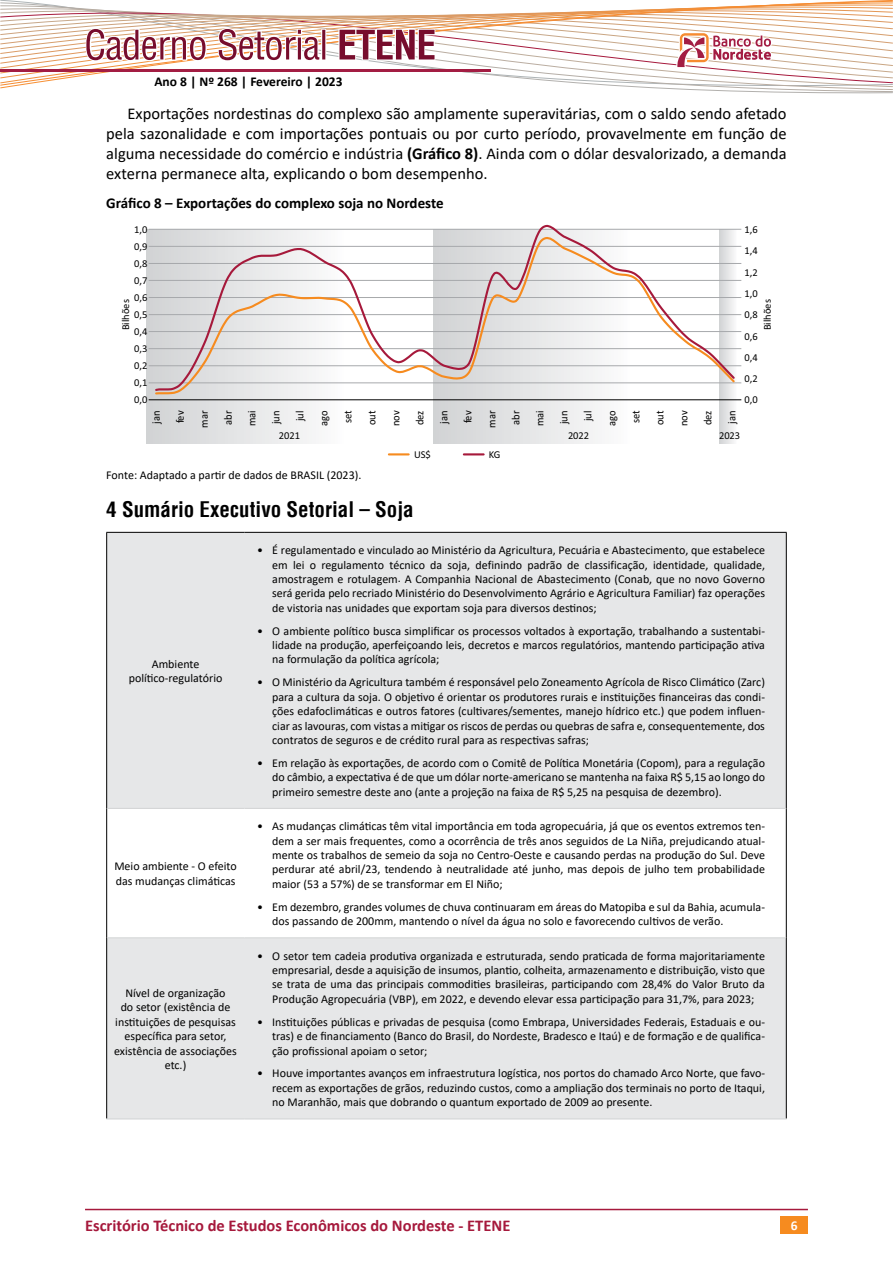
<style>
.page{position:relative;width:893px;height:1263px;background:#fff}
.page>*{position:absolute;margin:0;border:0;box-sizing:border-box;transform-origin:0 0}
.t1{font:700 condensed 21px "Helvetica";color:#000}
.t2{font:16.5px/20.2px "Calibri";color:#000;text-align:justify}
.t3{font:700 16.5px "Calibri";color:#a6193c}
.t4{font:700 15px "Calibri";color:#000}
.t5{font:700 13.5px "Calibri";color:#000}
.t6{font:700 13.5px "Calibri";color:#fff}
.t7{font:12px/14.4px "Calibri";color:#000;text-align:justify}
.t8{font:11.25px/24px "Calibri";color:#000;text-align:center;scale:.94 1}
.t9{font:10.5px/17px "Calibri";color:#000;text-align:justify}
.s1{font-weight:700}
</style>
<div class="page">
<div style="left:781px;top:1216px;width:27px;height:17px;background:#f68b1f"></div>
<hr style="left:85px;top:1209px;width:723px;height:1px;background:#a6193c">
<svg style="left:0;top:0;width:893px;height:352px"></svg>
<hr style="left:0;top:70px;width:490px;height:2px;background:#a31d43">
<svg style="left:147px;top:230px;width:286px;height:213px"></svg>
<svg style="left:433px;top:396px;width:286px;height:47px"></svg>
<svg style="left:719px;top:230px;width:25px;height:213px"></svg>
<hr style="left:149px;top:382px;width:592px;height:1px;background:#a7a9ac">
<hr style="left:149px;top:365px;width:592px;height:1px;background:#a7a9ac">
<hr style="left:149px;top:348px;width:592px;height:1px;background:#a7a9ac">
<hr style="left:149px;top:331px;width:592px;height:1px;background:#a7a9ac">
<hr style="left:149px;top:314px;width:592px;height:1px;background:#a7a9ac">
<hr style="left:149px;top:297px;width:592px;height:1px;background:#a7a9ac">
<hr style="left:149px;top:280px;width:592px;height:1px;background:#a7a9ac">
<hr style="left:149px;top:263px;width:592px;height:1px;background:#a7a9ac">
<hr style="left:149px;top:246px;width:592px;height:1px;background:#a7a9ac">
<hr style="left:149px;top:229px;width:592px;height:1px;background:#a7a9ac">
<hr style="left:149px;top:399px;width:592px;height:1px;background:#000">
<svg style="left:154px;top:392px;width:583px;height:4px"></svg>
<svg style="left:154px;top:224px;width:583px;height:168px"></svg>
<hr style="left:464px;top:453px;width:20px;height:2px;background:#a6193b">
<hr style="left:389px;top:453px;width:20px;height:2px;background:#f68b1f">
<div style="left:107px;top:533px;width:679px;height:585px;background:#e6e7e8"></div>
<svg style="left:107px;top:809px;width:679px;height:128px"></svg>
<hr style="left:106px;top:532px;width:138px;height:1px;background:#000">
<hr style="left:106px;top:533px;width:1px;height:275px;background:#000">
<hr style="left:244px;top:532px;width:543px;height:1px;background:#000">
<hr style="left:786px;top:533px;width:1px;height:275px;background:#000">
<hr style="left:106px;top:808px;width:1px;height:130px;background:#000">
<hr style="left:786px;top:808px;width:1px;height:130px;background:#000">
<hr style="left:106px;top:938px;width:1px;height:180px;background:#000">
<hr style="left:786px;top:938px;width:1px;height:180px;background:#000">
<hr style="left:107px;top:808px;width:137px;height:1px;background:#d1d3d4">
<hr style="left:244px;top:808px;width:542px;height:1px;background:#d1d3d4">
<hr style="left:107px;top:937px;width:137px;height:1px;background:#d1d3d4">
<hr style="left:244px;top:937px;width:542px;height:1px;background:#d1d3d4">
<hr style="left:106px;top:1118px;width:138px;height:1px;background:#d1d3d4">
<hr style="left:244px;top:1118px;width:543px;height:1px;background:#d1d3d4">
<p class="t5" style="left:154px;top:72px;width:190px">Ano 8 | Nº 268 | Fevereiro | 2023</p>
<p class="t2" style="left:106px;top:103px;width:682px;text-indent:21px">Exportações nordestinas do complexo são amplamente superavitárias, com o saldo sendo afetado pela sazonalidade e com importações pontuais ou por curto período, provavelmente em função de alguma necessidade do comércio e indústria <span class="s1">(Gráfico 8)</span>. Ainda com o dólar desvalorizado, a demanda externa permanece alta, explicando o bom desempenho.</p>
<p class="t4" style="left:106px;top:193px;width:339px">Gráfico 8 – Exportações do complexo soja no Nordeste</p>
<p class="t9" style="left:134px;top:222px;width:15px">1,0<br>0,9<br>0,8<br>0,7<br>0,6<br>0,5<br>0,4<br>0,3<br>0,2<br>0,1<br>0,0</p>
<p class="t9" style="left:744px;top:219px;width:15px;line-height:21.3px">1,6<br>1,4<br>1,2<br>1,0<br>0,8<br>0,6<br>0,4<br>0,2<br>0,0</p>
<p class="t9" style="left:118px;top:330px;width:32px;rotate:-90deg">Bilhões</p>
<p class="t9" style="left:759px;top:330px;width:32px;rotate:-90deg">Bilhões</p>
<p class="t8" style="left:145px;top:428px;width:20px;rotate:-90deg">jan fev mar abr mai jun jul ago set out nov dez jan fev mar abr mai jun jul ago set out nov dez jan</p>
<p class="t9" style="left:279px;top:428px;width:23px">2021</p>
<p class="t9" style="left:568px;top:428px;width:23px">2022</p>
<p class="t9" style="left:719px;top:428px;width:23px">2023</p>
<p class="t9" style="left:414px;top:447px;width:18px">US$</p>
<p class="t9" style="left:489px;top:447px;width:13px">KG</p>
<p class="t7" style="left:106px;top:468px;width:257px">Fonte: Adaptado a partir de dados de BRASIL (2023).</p>
<h1 class="t1" style="left:106px;top:497px;width:309px">4 Sumário Executivo Setorial – Soja</h1>
<p class="t7" style="left:129px;top:656px;width:95px;text-align:center">Ambiente político-regulatório</p>
<p class="t7" style="left:114px;top:859px;width:124px">Meio ambiente - O efeito das mudanças climáticas</p>
<p class="t7" style="left:114px;top:985px;width:124px;text-align:center">Nível de organização<br>do setor (existência de instituições de pesquisas específica para setor, existência de associações etc.)</p>
<p class="t7" style="left:272px;top:543px;width:494px;text-indent:-15px">• É regulamentado e vinculado ao Ministério da Agricultura, Pecuária e Abastecimento, que estabelece em lei o regulamento técnico da soja, definindo padrão de classificação, identidade, qualidade, amostragem e rotulagem. A Companhia Nacional de Abastecimento (Conab, que no novo Governo será gerida pelo recriado Ministério do Desenvolvimento Agrário e Agricultura Familiar) faz operações de vistoria nas unidades que exportam soja para diversos destinos;</p>
<p class="t7" style="left:272px;top:623px;width:494px;text-indent:-15px">• O ambiente político busca simplificar os processos voltados à exportação, trabalhando a sustentabi&shy;lidade na produção, aperfeiçoando leis, decretos e marcos regulatórios, mantendo participação ativa na formulação da política agrícola;</p>
<p class="t7" style="left:272px;top:675px;width:494px;text-indent:-15px">• O Ministério da Agricultura também é responsável pelo Zoneamento Agrícola de Risco Climático (Zarc) para a cultura da soja. O objetivo é orientar os produtores rurais e instituições financeiras das condi&shy;ções edafoclimáticas e outros fatores (cultivares/sementes, manejo hídrico etc.) que podem influen&shy;ciar as lavouras, com vistas a mitigar os riscos de perdas ou quebras de safra e, consequentemente, dos contratos de seguros e de crédito rural para as respectivas safras;</p>
<p class="t7" style="left:272px;top:755px;width:494px;text-indent:-15px">• Em relação às exportações, de acordo com o Comitê de Política Monetária (Copom), para a regulação do câmbio, a expectativa é de que um dólar norte-americano se mantenha na faixa R$ 5,15 ao longo do primeiro semestre deste ano (ante a projeção na faixa de R$ 5,25 na pesquisa de dezembro).</p>
<p class="t7" style="left:272px;top:819px;width:494px;text-indent:-15px">• As mudanças climáticas têm vital importância em toda agropecuária, já que os eventos extremos ten&shy;dem a ser mais frequentes, como a ocorrência de três anos seguidos de La Niña, prejudicando atual&shy;mente os trabalhos de semeio da soja no Centro-Oeste e causando perdas na produção do Sul. Deve perdurar até abril/23, tendendo à neutralidade até junho, mas depois de julho tem probabilidade maior (53 a 57%) de se transformar em El Niño;</p>
<p class="t7" style="left:272px;top:899px;width:494px;text-indent:-15px">• Em dezembro, grandes volumes de chuva continuaram em áreas do Matopiba e sul da Bahia, acumula&shy;dos passando de 200mm, mantendo o nível da água no solo e favorecendo cultivos de verão.</p>
<p class="t7" style="left:272px;top:948px;width:494px;text-indent:-15px">• O setor tem cadeia produtiva organizada e estruturada, sendo praticada de forma majoritariamente empresarial, desde a aquisição de insumos, plantio, colheita, armazenamento e distribuição, visto que se trata de uma das principais commodities brasileiras, participando com 28,4% do Valor Bruto da Produção Agropecuária (VBP), em 2022, e devendo elevar essa participação para 31,7%, para 2023;</p>
<p class="t7" style="left:272px;top:1014px;width:494px;text-indent:-15px">• Instituições públicas e privadas de pesquisa (como Embrapa, Universidades Federais, Estaduais e ou&shy;tras) e de financiamento (Banco do Brasil, do Nordeste, Bradesco e Itaú) e de formação e de qualifica&shy;ção profissional apoiam o setor;</p>
<p class="t7" style="left:272px;top:1066px;width:494px;text-indent:-15px">• Houve importantes avanços em infraestrutura logística, nos portos do chamado Arco Norte, que favo&shy;recem as exportações de grãos, reduzindo custos, como a ampliação dos terminais no porto de Itaqui, no Maranhão, mais que dobrando o quantum exportado de 2009 ao presente.</p>
<h2 class="t3" style="left:85px;top:1213px;width:427px">Escritório Técnico de Estudos Econômicos do Nordeste - ETENE</h2>
<p class="t6" style="left:791px;top:1216px;width:8px">6</p>
</div>
